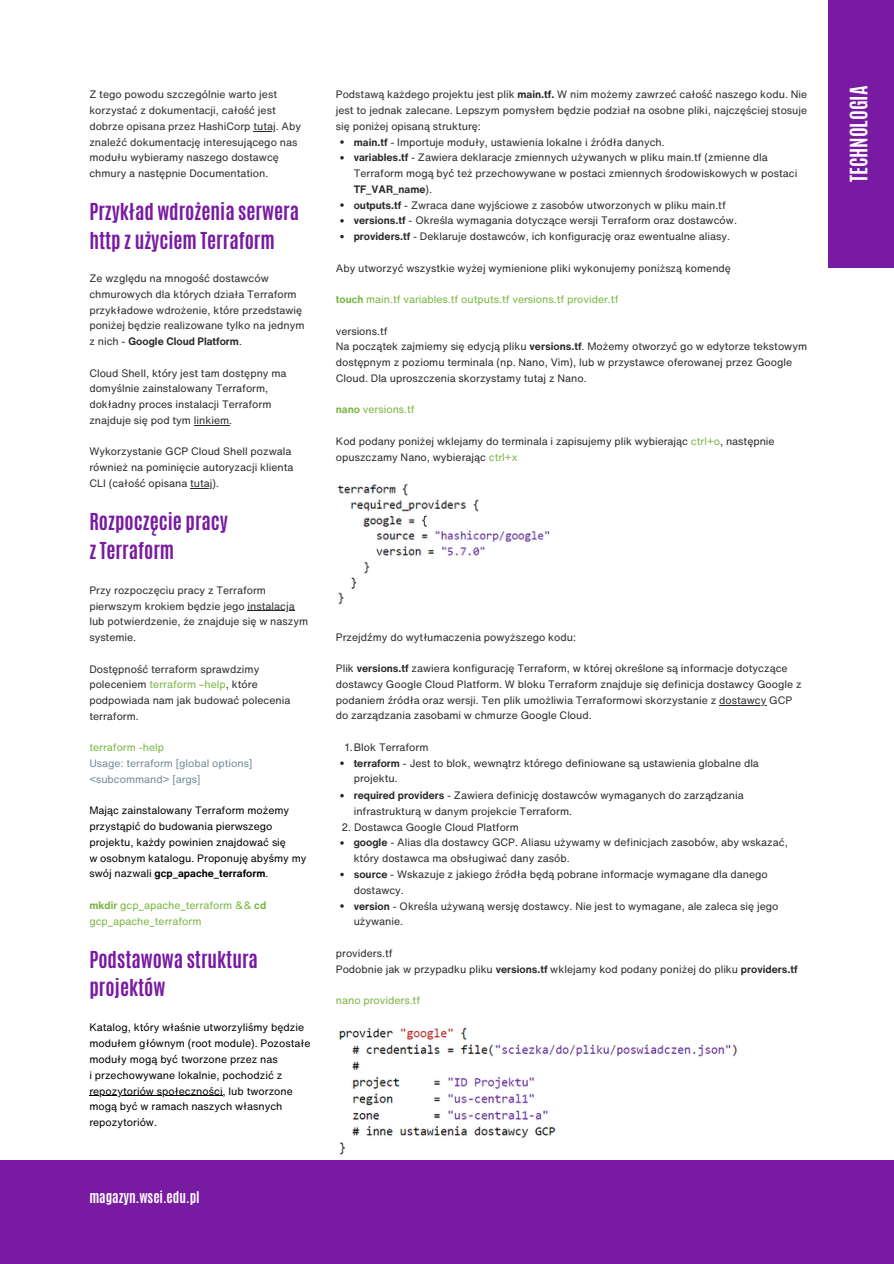
<style>
.page{position:relative;width:894px;height:1264px;background:#fff}
.page>*{position:absolute;margin:0;border:0;box-sizing:border-box;transform-origin:0 0}
.t1{font:700 20.1px "Antonio";color:#fff}
.t2{font:700 19.5px/29px "Antonio";color:#781aa2}
.t3{font:700 13.5px "Antonio";color:#fff}
.t4{font:10.5px/15.8px "Helvetica Now Text";color:#2b2a2a}
.t5{font:10.5px/15.8px "Helvetica Now Text";color:#000}
.t6{font:10.5px/15.8px "Helvetica Now Text";color:#78b541}
.t7{font:10.5px/15.8px "Helvetica Now Text";color:#718b98}
.s1{font-weight:700}
.s2{color:#78b541}
</style>
<div class="page">
<svg style="left:253px;top:131px;width:23px;height:1px"></svg>
<hr style="left:194px;top:425px;width:35px;height:1px;background:#2b2a2a">
<svg style="left:190px;top:488px;width:19px;height:1px"></svg>
<hr style="left:247px;top:610px;width:47px;height:1px;background:#2b2a2a">
<hr style="left:89px;top:1095px;width:133px;height:1px;background:#000">
<div style="left:0;top:1160px;width:893px;height:103px;background:#781aa2"></div>
<img style="left:337px;top:483px;width:213px;height:122px">
<img style="left:339px;top:1027px;width:399px;height:128px">
<svg style="left:340px;top:140px;width:3px;height:4px"></svg>
<svg style="left:340px;top:203px;width:3px;height:4px"></svg>
<hr style="left:719px;top:704px;width:47px;height:1px;background:#2b2a2a">
<div style="left:827px;top:0;width:66px;height:268px;background:#781aa2"></div>
<h1 class="t4" style="left:89px;top:86px;width:213px">Z tego powodu szczególnie warto jest korzystać z dokumentacji, całość jest dobrze opisana przez HashiCorp tutaj. Aby</h1>
<p class="t4" style="left:89px;top:134px;width:209px">znaleźć dokumentację interesującego nas modułu wybieramy naszego dostawcę chmury a następnie Documentation.</p>
<p class="t2" style="left:89px;top:197px;width:211px">Przykład wdrożenia serwera http z użyciem Terraform</p>
<h2 class="t4" style="left:89px;top:270px;width:214px">Ze względu na mnogość dostawców chmurowych dla których działa Terraform przykładowe wdrożenie, które przedstawię</h2>
<p class="t4" style="left:89px;top:317px;width:216px">poniżej będzie realizowane tylko na jednym z nich - <span class="s1">Google Cloud Platform</span>.</p>
<p class="t4" style="left:89px;top:365px;width:198px">Cloud Shell, który jest tam dostępny ma domyślnie zainstalowany Terraform,</p>
<p class="t4" style="left:89px;top:396px;width:184px">dokładny proces instalacji Terraform znajduje się pod tym linkiem.</p>
<p class="t4" style="left:89px;top:443px;width:203px">Wykorzystanie GCP Cloud Shell pozwala</p>
<p class="t4" style="left:89px;top:459px;width:205px">również na pominięcie autoryzacji klienta<br>CLI (całość opisana tutaj).</p>
<p class="t2" style="left:89px;top:507px;width:140px">Rozpoczęcie pracy z Terraform</p>
<p class="t4" style="left:89px;top:582px;width:207px">Przy rozpoczęciu pracy z Terraform pierwszym krokiem będzie jego instalacja</p>
<p class="t4" style="left:89px;top:613px;width:220px">lub potwierdzenie, że znajduje się w naszym systemie.</p>
<p class="t4" style="left:89px;top:660px;width:171px">Dostępność terraform sprawdzimy</p>
<h2 class="t4" style="left:89px;top:676px;width:202px">poleceniem <span class="s2">terraform –help</span>, które podpowiada nam jak budować polecenia terraform.</h2>
<p class="t6" style="left:89px;top:739px;width:76px">terraform -help</p>
<p class="t7" style="left:89px;top:755px;width:164px">Usage: terraform [global options] &lt;subcommand&gt; [args]</p>
<p class="t5" style="left:89px;top:802px;width:201px">Mając zainstalowany Terraform możemy przystąpić do budowania pierwszego projektu, każdy powinien znajdować się</p>
<p class="t5" style="left:89px;top:849px;width:219px">w osobnym katalogu. Proponuję abyśmy my swój nazwali <span class="s1">gcp_apache_terraform</span>.</p>
<p class="t6" style="left:89px;top:897px;width:178px"><span class="s1">mkdir</span> gcp_apache_terraform &amp;&amp; <span class="s1">cd </span>gcp_apache_terraform</p>
<p class="t2" style="left:89px;top:944px;width:170px">Podstawowa struktura projektów</p>
<p class="t5" style="left:89px;top:1019px;width:223px">Katalog, który właśnie utworzyliśmy będzie modułem głównym (root module). Pozostałe moduły mogą być tworzone przez nas</p>
<p class="t5" style="left:89px;top:1066px;width:194px">i przechowywane lokalnie, pochodzić z</p>
<p class="t5" style="left:89px;top:1082px;width:205px">repozytoriów społeczności, lub tworzone mogą być w ramach naszych własnych repozytoriów.</p>
<p class="t3" style="left:89px;top:1187px;width:112px">magazyn.wsei.edu.pl</p>
<p class="t4" style="left:336px;top:86px;width:473px;text-align:justify">Podstawą każdego projektu jest plik <span class="s1">main.tf.</span> W nim możemy zawrzeć całość naszego kodu. Nie jest to jednak zalecane. Lepszym pomysłem będzie podział na osobne pliki, najczęściej stosuje się poniżej opisaną strukturę:</p>
<p class="t4" style="left:353px;top:134px;width:312px"><span class="s1">main.tf</span> - Importuje moduły, ustawienia lokalne i źródła danych.</p>
<p class="t4" style="left:353px;top:149px;width:445px"><span class="s1">variables.tf</span> - Zawiera deklaracje zmiennych używanych w pliku main.tf (zmienne dla<br>Terraform mogą być też przechowywane w postaci zmiennych środowiskowych w postaci<br><span class="s1">TF_VAR_name</span>).</p>
<p class="t4" style="left:353px;top:197px;width:373px"><span class="s1">outputs.tf</span> - Zwraca dane wyjściowe z zasobów utworzonych w pliku main.tf</p>
<p class="t4" style="left:353px;top:212px;width:384px"><span class="s1">versions.tf</span> - Określa wymagania dotyczące wersji Terraform oraz dostawców.</p>
<p class="t4" style="left:353px;top:228px;width:378px"><span class="s1">providers.tf</span> - Deklaruje dostawców, ich konfigurację oraz ewentualne aliasy.</p>
<p class="t4" style="left:336px;top:260px;width:396px">Aby utworzyć wszystkie wyżej wymienione pliki wykonujemy poniższą komendę</p>
<p class="t6" style="left:336px;top:291px;width:284px"><span class="s1">touch</span> main.tf variables.tf outputs.tf versions.tf provider.tf</p>
<p class="t4" style="left:336px;top:323px;width:53px">versions.tf</p>
<p class="t4" style="left:336px;top:338px;width:472px">Na początek zajmiemy się edycją pliku <span class="s1">versions.tf</span>. Możemy otworzyć go w edytorze tekstowym dostępnym z poziomu terminala (np. Nano, Vim), lub w przystawce oferowanej przez Google<br>Cloud. Dla uproszczenia skorzystamy tutaj z Nano.</p>
<p class="t6" style="left:336px;top:401px;width:80px"><span class="s1">nano</span> versions.tf</p>
<p class="t4" style="left:336px;top:433px;width:440px">Kod podany poniżej wklejamy do terminala i zapisujemy plik wybierając <span class="s2">ctrl+o</span>, następnie opuszczamy Nano, wybierając <span class="s2">ctrl+x</span></p>
<p class="t4" style="left:336px;top:629px;width:241px">Przejdźmy do wytłumaczenia powyższego kodu:</p>
<p class="t4" style="left:336px;top:660px;width:467px">Plik <span class="s1">versions.tf</span> zawiera konfigurację Terraform, w której określone są informacje dotyczące dostawcy Google Cloud Platform. W bloku Terraform znajduje się definicja dostawcy Google z podaniem źródła oraz wersji. Ten plik umożliwia Terraformowi skorzystanie z dostawcy GCP</p>
<p class="t4" style="left:336px;top:707px;width:257px">do zarządzania zasobami w chmurze Google Cloud.</p>
<p class="t4" style="left:345px;top:739px;width:85px">1.Blok Terraform</p>
<p class="t4" style="left:353px;top:755px;width:406px"><span class="s1">terraform</span> - Jest to blok, wewnątrz którego definiowane są ustawienia globalne dla projektu.</p>
<p class="t4" style="left:353px;top:787px;width:391px"><span class="s1">required providers</span> - Zawiera definicję dostawców wymaganych do zarządzania infrastrukturą w danym projekcie Terraform.</p>
<p class="t4" style="left:341px;top:818px;width:179px">2. Dostawca Google Cloud Platform</p>
<p class="t4" style="left:353px;top:834px;width:435px"><span class="s1">google</span> - Alias dla dostawcy GCP. Aliasu używamy w definicjach zasobów, aby wskazać, który dostawca ma obsługiwać dany zasób.</p>
<p class="t4" style="left:353px;top:866px;width:415px"><span class="s1">source</span> - Wskazuje z jakiego źródła będą pobrane informacje wymagane dla danego dostawcy.</p>
<p class="t4" style="left:353px;top:897px;width:426px"><span class="s1">version</span> - Określa używaną wersję dostawcy. Nie jest to wymagane, ale zaleca się jego używanie.</p>
<p class="t4" style="left:336px;top:944px;width:58px">providers.tf</p>
<p class="t4" style="left:336px;top:960px;width:463px">Podobnie jak w przypadku pliku <span class="s1">versions.tf</span> wklejamy kod podany poniżej do pliku <span class="s1">providers.tf</span></p>
<p class="t6" style="left:336px;top:992px;width:86px">nano providers.tf</p>
<p class="t1" style="left:844px;top:182px;width:98px;rotate:-90deg">TECHNOLOGIA</p>
</div>
